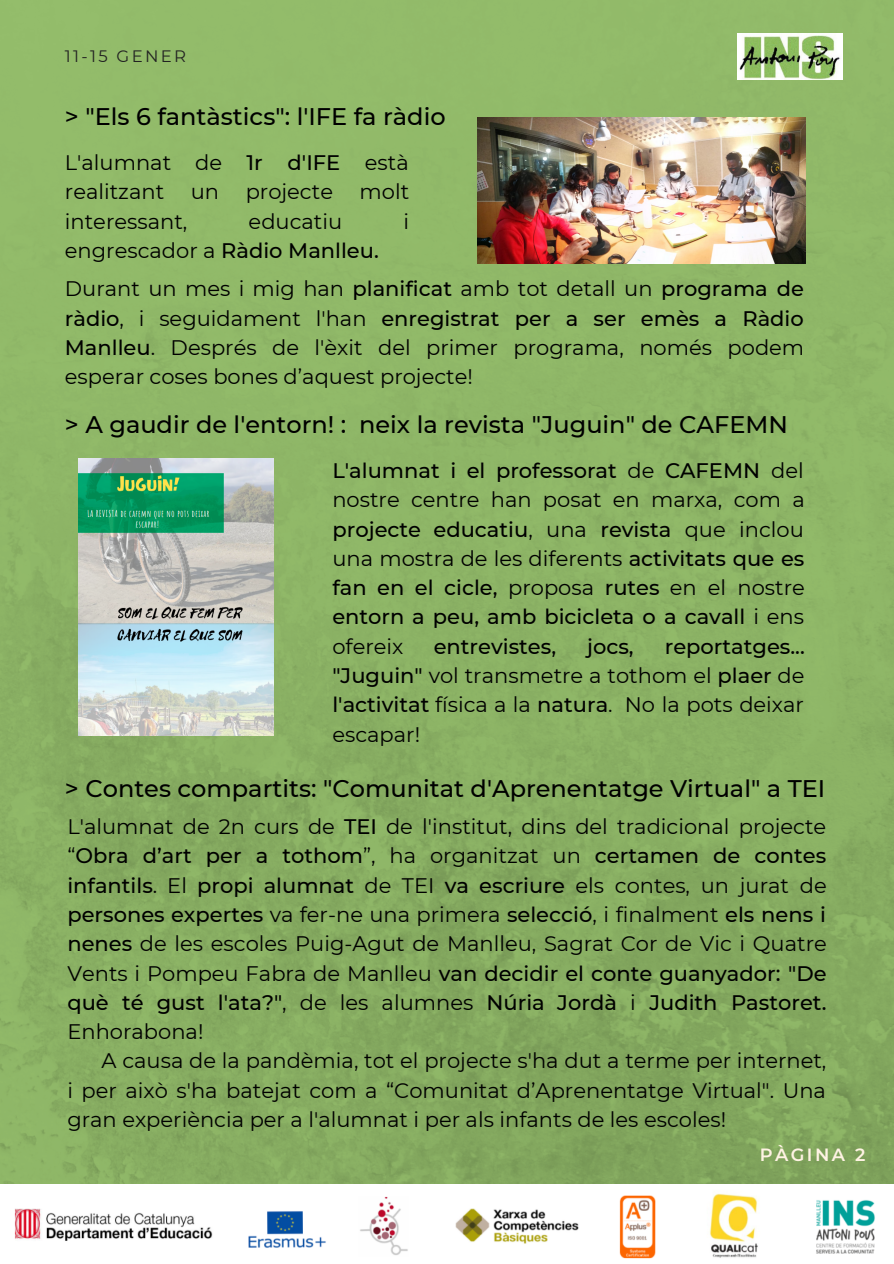
<style>
.page{position:relative;width:894px;height:1264px;background:#fff}
.page>*{position:absolute;margin:0;border:0;box-sizing:border-box;transform-origin:0 0}
.t1{font:500 24px "Montserrat";color:#000}
.t2{font:21px/29.2px "Montserrat";color:#000;text-align:justify}
.t3{font:500 21px/29.2px "Montserrat";color:#000;text-align:justify}
.t4{font:600 17.7px "Montserrat";letter-spacing:.14em;color:#fff3e4}
.t5{font:16.5px "Montserrat";letter-spacing:.14em;color:#222}
.s1{font-weight:500}
.s2{font-weight:400}
</style>
<div class="page">
<img style="left:0;top:0;width:893px;height:1184px">
<img style="left:737px;top:34px;width:105px;height:46px">
<img style="left:14px;top:1193px;width:861px;height:66px">
<img style="left:477px;top:117px;width:327px;height:146px">
<img style="left:78px;top:458px;width:195px;height:277px">
<p class="t5" style="left:65px;top:46px;width:123px">11-15 GENER</p>
<p class="t1" style="left:65px;top:102px;width:382px">&gt; "Els 6 fantàstics": l'IFE fa ràdio</p>
<p class="t2" style="left:65px;top:148px;width:345px">L'alumnat de <span class="s1">1r d'IFE</span> està realitzant</p>
<p class="t2" style="left:191px;top:177px;width:30px">un</p>
<p class="t2" style="left:245px;top:177px;width:89px">projecte</p>
<p class="t2" style="left:359px;top:177px;width:51px">molt</p>
<p class="t2" style="left:65px;top:206px;width:124px">interessant,</p>
<p class="t2" style="left:248px;top:206px;width:95px">educatiu</p>
<p class="t2" style="left:403px;top:206px;width:7px">i</p>
<p class="t3" style="left:65px;top:236px;width:315px"><span class="s2">engrescador a</span> Ràdio Manlleu.</p>
<p class="t2" style="left:65px;top:274px;width:740px">Durant un mes i mig han <span class="s1">planificat</span> amb tot detall un <span class="s1">programa de ràdio</span>, i seguidament l'han <span class="s1">enregistrat per a ser emès a Ràdio Manlleu</span>. Després de l'èxit del primer programa, només podem esperar coses bones d’aquest projecte!</p>
<p class="t1" style="left:65px;top:410px;width:724px">&gt; A gaudir de l'entorn! : neix la revista "Juguin" de CAFEMN</p>
<p class="t3" style="left:332px;top:456px;width:474px">L'alumnat i el professorat <span class="s2">de</span> CAFEMN <span class="s2">del nostre centre han posat en marxa, com a </span>projecte educatiu<span class="s2">, una</span> revista <span class="s2">que inclou una mostra de les diferents</span> activitats que es fan en el cicle, <span class="s2">proposa</span> rutes <span class="s2">en el nostre </span>entorn a peu, amb bicicleta o a cavall <span class="s2">i ens ofereix</span></p>
<p class="t3" style="left:433px;top:631px;width:124px">entrevistes,</p>
<p class="t3" style="left:587px;top:631px;width:48px">jocs,</p>
<p class="t2" style="left:332px;top:631px;width:473px;text-indent:332px"><span class="s1">reportatges... "Juguin"</span> vol transmetre a tothom el <span class="s1">plaer</span> de <span class="s1">l'activitat</span> física a la <span class="s1">natura</span>. No la pots deixar escapar!</p>
<p class="t1" style="left:65px;top:773px;width:761px">&gt; Contes compartits: "Comunitat d'Aprenentatge Virtual" a TEI</p>
<p class="t2" style="left:67px;top:812px;width:760px">L'alumnat de 2n curs de <span class="s1">TEI</span> de l'institut, dins del tradicional projecte “<span class="s1">Obra d’art per a tothom</span>”, ha organitzat un <span class="s1">certamen de contes infantils</span>. El <span class="s1">propi alumnat</span> de TEI <span class="s1">va escriure</span> els contes, un jurat de <span class="s1">persones expertes</span> va fer-ne una primera <span class="s1">selecció</span>, i finalment <span class="s1">els nens i nenes</span> de les escoles Puig-Agut de Manlleu, Sagrat Cor de Vic i Quatre Vents i Pompeu Fabra de Manlleu <span class="s1">van decidir el conte guanyador: "De què té gust l'ata?"</span>, de les alumnes <span class="s1">Núria Jordà</span> i <span class="s1">Judith Pastoret.<br></span>Enhorabona!</p>
<p class="t2" style="left:67px;top:1046px;width:760px;text-indent:34px">A causa de la pandèmia, tot el projecte s'ha dut a terme per internet, i per això s'ha batejat com a “Comunitat d’Aprenentatge Virtual". Una gran experiència per a l'alumnat i per als infants de les escoles!</p>
<p class="t4" style="left:759px;top:1143px;width:107px">PÀGINA 2</p>
</div>
